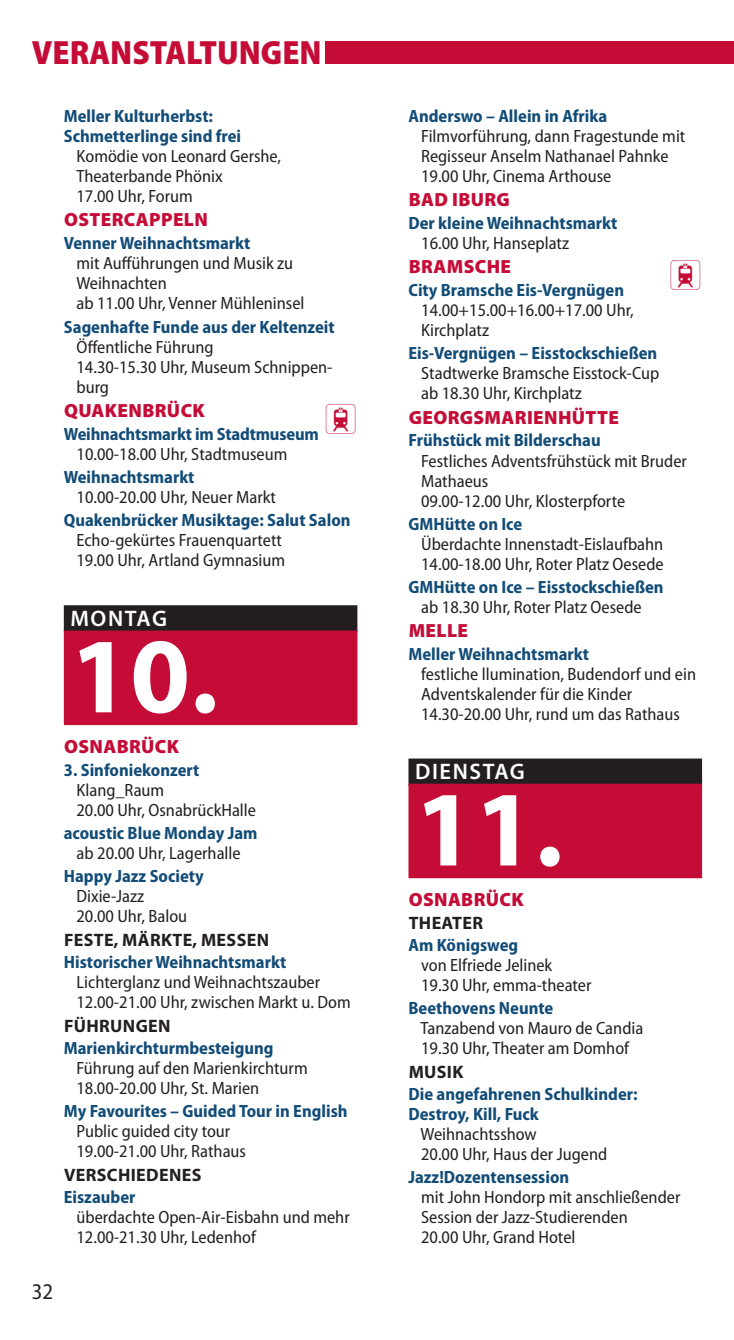
<style>
.page{position:relative;width:734px;height:1340px;background:#fff}
.page>*{position:absolute;margin:0;border:0;box-sizing:border-box;transform-origin:0 0}
.t1{font:700 108px "Myriad Pro";color:#fff}
.t2{font:900 semi-condensed 33.75px "Myriad Pro";color:#c40c37}
.t3{font:31.5px "Communications P06";color:#c40c37}
.t4{font:600 22.5px "Myriad Pro";letter-spacing:.07em;color:#fff}
.t5{font:semi-condensed 22.5px "Myriad Pro";color:#231f20}
.t6{font:900 19.12px "Myriad Pro";letter-spacing:.02em;color:#c40c37}
.t7{font:700 18px "Myriad Pro";letter-spacing:.02em;color:#231f20}
.t8{font:semi-condensed 17.78px/20px "Myriad Pro";color:#231f20}
.t9{font:700 semi-condensed 17.78px/20px "Myriad Pro";color:#124c77}
.s1{font-weight:700;color:#124c77}
.s2{font-weight:400;color:#231f20}
</style>
<div class="page">
<div style="left:64px;top:605px;width:293px;height:27px;background:#231f20"></div>
<div style="left:64px;top:630px;width:293px;height:95px;background:#c40c37"></div>
<div style="left:408px;top:758px;width:294px;height:27px;background:#231f20"></div>
<div style="left:408px;top:783px;width:294px;height:95px;background:#c40c37"></div>
<div style="left:325px;top:41px;width:408px;height:23px;background:#c40c37"></div>
<p class="t2" style="left:32px;top:40px;width:291px">VERANSTALTUNGEN</p>
<p class="t9" style="left:64px;top:107px;width:151px">Meller Kulturherbst:</p>
<p class="t9" style="left:64px;top:127px;width:179px">Schmetterlinge sind frei</p>
<p class="t8" style="left:77px;top:147px;width:206px">Komödie von Leonard Gershe,</p>
<p class="t8" style="left:76px;top:167px;width:148px">Theaterbande Phönix</p>
<p class="t8" style="left:76px;top:187px;width:118px">17.00 Uhr, Forum</p>
<p class="t6" style="left:64px;top:208px;width:145px">OSTERCAPPELN</p>
<p class="t8" style="left:76px;top:235px;width:229px;text-indent:-13px"><span class="s1">Venner Weihnachtsmarkt<br></span>mit Aufführungen und Musik zu<br>Weihnachten<br>ab 11.00 Uhr, Venner Mühleninsel</p>
<p class="t8" style="left:76px;top:318px;width:260px;text-indent:-13px"><span class="s1">Sagenhafte Funde aus der Keltenzeit<br></span>Öffentliche Führung<br>14.30-15.30 Uhr, Museum Schnippen&shy;burg</p>
<p class="t9" style="left:64px;top:425px;width:256px">Weihnachtsmarkt im Stadtmuseum</p>
<p class="t6" style="left:64px;top:399px;width:142px">QUAKENBRÜCK</p>
<p class="t3" style="left:324px;top:404px;width:35px">_</p>
<p class="t8" style="left:64px;top:444px;width:225px;line-height:23.2px;text-indent:13px">10.00-18.00 Uhr, Stadtmuseum<br><span class="s1">Weihnachtsmarkt</span></p>
<p class="t9" style="left:64px;top:487px;width:288px;line-height:23.2px;text-indent:13px"><span class="s2">10.00-20.00 Uhr, Neuer Markt<br></span>Quakenbrücker Musiktage: Salut Salon</p>
<p class="t8" style="left:76px;top:532px;width:210px">Echo-gekürtes Frauenquartett<br>19.00 Uhr, Artland Gymnasium</p>
<p class="t4" style="left:70px;top:605px;width:98px">MONTAG</p>
<p class="t1" style="left:70px;top:612px;width:149px">10.</p>
<p class="t6" style="left:64px;top:734px;width:117px">OSNABRÜCK</p>
<p class="t8" style="left:76px;top:761px;width:181px;text-indent:-13px"><span class="s1">3. Sinfoniekonzert<br></span>Klang_Raum<br>20.00 Uhr, OsnabrückHalle</p>
<p class="t9" style="left:64px;top:824px;width:195px;text-align:center">acoustic Blue Monday Jam <span class="s2">ab 20.00 Uhr, Lagerhalle</span></p>
<p class="t8" style="left:76px;top:867px;width:129px;text-indent:-13px"><span class="s1">Happy Jazz Society<br></span>Dixie-Jazz<br>20.00 Uhr, Balou</p>
<p class="t7" style="left:64px;top:929px;width:207px">FESTE, MÄRKTE, MESSEN</p>
<p class="t8" style="left:76px;top:953px;width:276px;text-indent:-13px"><span class="s1">Historischer Weihnachtsmarkt<br></span>Lichterglanz und Weihnachtszauber<br>12.00-21.00 Uhr, zwischen Markt u. Dom</p>
<p class="t7" style="left:64px;top:1015px;width:108px">FÜHRUNGEN</p>
<p class="t8" style="left:76px;top:1039px;width:233px;text-indent:-13px"><span class="s1">Marienkirchturmbesteigung<br></span>Führung auf den Marienkirchturm<br>18.00-20.00 Uhr, St. Marien</p>
<p class="t8" style="left:76px;top:1102px;width:272px;text-indent:-13px"><span class="s1">My Favourites – Guided Tour in English<br></span>Public guided city tour<br>19.00-21.00 Uhr, Rathaus</p>
<p class="t7" style="left:64px;top:1164px;width:139px">VERSCHIEDENES</p>
<p class="t8" style="left:76px;top:1188px;width:275px;text-indent:-13px"><span class="s1">Eiszauber<br></span>überdachte Open-Air-Eisbahn und mehr<br>12.00-21.30 Uhr, Ledenhof</p>
<p class="t5" style="left:32px;top:1283px;width:23px">32</p>
<p class="t8" style="left:421px;top:107px;width:266px;text-indent:-13px"><span class="s1">Anderswo – Allein in Afrika<br></span>Filmvorführung, dann Fragestunde mit<br>Regisseur Anselm Nathanael Pahnke<br>19.00 Uhr, Cinema Arthouse</p>
<p class="t6" style="left:408px;top:188px;width:103px">BAD IBURG</p>
<p class="t9" style="left:421px;top:215px;width:198px;text-indent:-13px">Der kleine Weihnachtsmarkt<br><span class="s2">16.00 Uhr, Hanseplatz</span></p>
<p class="t9" style="left:408px;top:282px;width:217px">City Bramsche Eis-Vergnügen</p>
<p class="t6" style="left:408px;top:255px;width:104px">BRAMSCHE</p>
<p class="t3" style="left:668px;top:261px;width:35px">_</p>
<p class="t8" style="left:421px;top:302px;width:214px">14.00+15.00+16.00+17.00 Uhr,<br>Kirchplatz</p>
<p class="t8" style="left:421px;top:345px;width:239px;text-align:justify;text-indent:-13px"><span class="s1">Eis-Vergnügen – Eisstockschießen </span>Stadtwerke Bramsche Eisstock-Cup ab 18.30 Uhr, Kirchplatz</p>
<p class="t6" style="left:408px;top:406px;width:212px">GEORGSMARIENHÜTTE</p>
<p class="t8" style="left:421px;top:432px;width:267px;text-indent:-13px"><span class="s1">Frühstück mit Bilderschau<br></span>Festliches Adventsfrühstück mit Bruder<br>Mathaeus<br>09.00-12.00 Uhr, Klosterpforte</p>
<p class="t8" style="left:421px;top:515px;width:244px;text-indent:-13px"><span class="s1">GMHütte on Ice<br></span>Überdachte Innenstadt-Eislaufbahn<br>14.00-18.00 Uhr, Roter Platz Oesede</p>
<p class="t9" style="left:408px;top:578px;width:257px;text-align:center">GMHütte on Ice – Eisstockschießen <span class="s2">ab 18.30 Uhr, Roter Platz Oesede</span></p>
<p class="t6" style="left:408px;top:619px;width:61px">MELLE</p>
<p class="t8" style="left:421px;top:645px;width:276px;text-indent:-13px"><span class="s1">Meller Weihnachtsmarkt<br></span>festliche llumination, Budendorf und ein Adventskalender für die Kinder 14.30-20.00 Uhr, rund um das Rathaus</p>
<p class="t4" style="left:415px;top:758px;width:111px">DIENSTAG</p>
<p class="t1" style="left:415px;top:765px;width:149px">11.</p>
<p class="t6" style="left:408px;top:887px;width:117px">OSNABRÜCK</p>
<p class="t7" style="left:408px;top:912px;width:76px">THEATER</p>
<p class="t8" style="left:421px;top:936px;width:172px;text-indent:-13px"><span class="s1">Am Königsweg<br></span>von Elfriede Jelinek<br>19.30 Uhr, emma-theater</p>
<p class="t8" style="left:420px;top:999px;width:224px;text-indent:-12px"><span class="s1">Beethovens Neunte<br></span>Tanzabend von Mauro de Candia<br>19.30 Uhr, Theater am Domhof</p>
<p class="t7" style="left:408px;top:1061px;width:56px">MUSIK</p>
<p class="t9" style="left:408px;top:1085px;width:230px">Die angefahrenen Schulkinder:</p>
<p class="t9" style="left:408px;top:1105px;width:132px">Destroy, Kill, Fuck</p>
<p class="t8" style="left:420px;top:1125px;width:118px">Weihnachtsshow</p>
<p class="t8" style="left:421px;top:1145px;width:188px">20.00 Uhr, Haus der Jugend</p>
<p class="t8" style="left:421px;top:1168px;width:261px;text-indent:-13px"><span class="s1">Jazz!Dozentensession<br></span>mit John Hondorp mit anschließender<br>Session der Jazz-Studierenden<br>20.00 Uhr, Grand Hotel</p>
</div>
